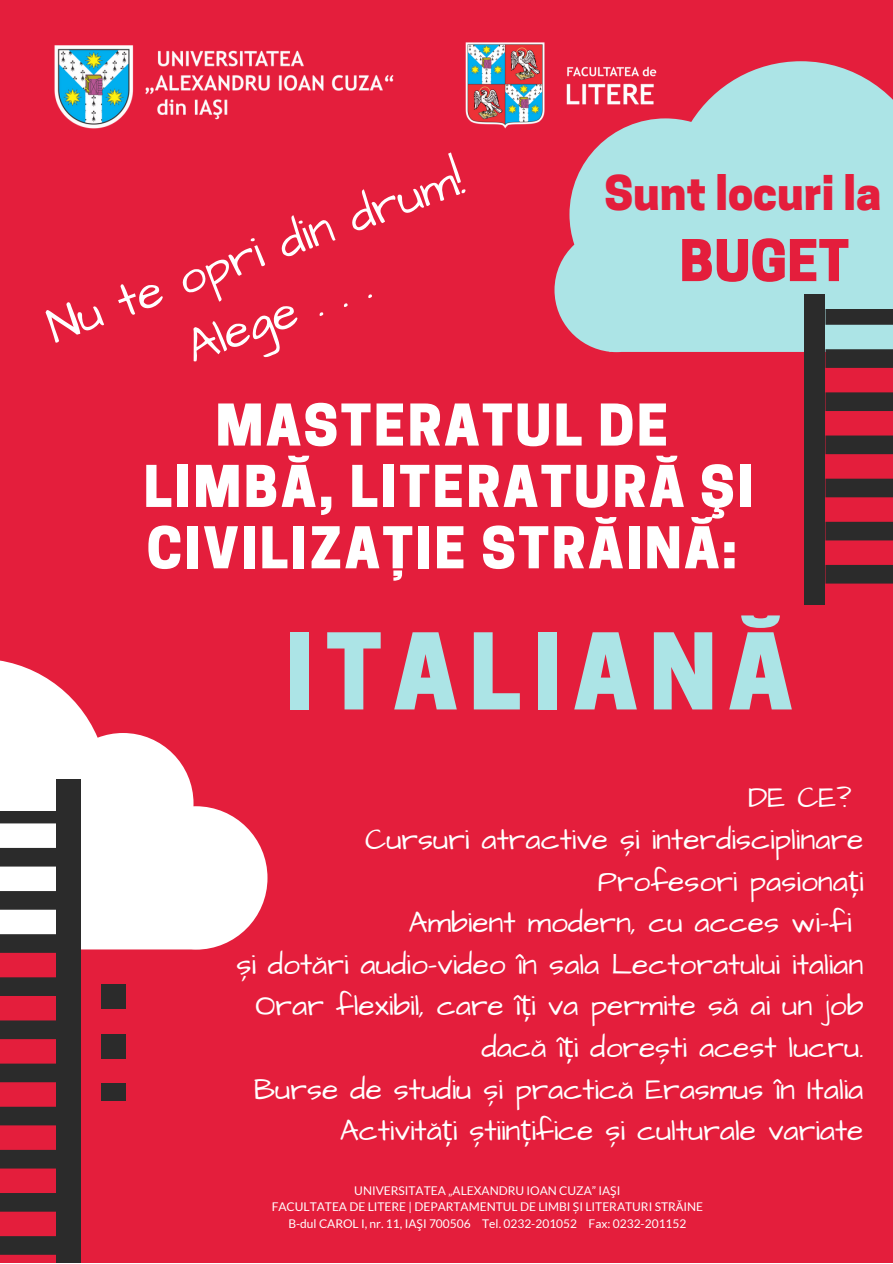
<style>
.page{position:relative;width:893px;height:1264px;background:#fff}
.page>*{position:absolute;margin:0;border:0;box-sizing:border-box;transform-origin:0 0}
.t1{font:800 98.85px "Cooper Hewitt";letter-spacing:.115em;color:#ace4e6}
.t2{font:800 54px/61.3px "Cooper Hewitt";letter-spacing:.045em;color:#fff}
.t3{font:800 54px "Cooper Hewitt";color:#e41e3c}
.t4{font:48px/66.4px "Architects Daughter";color:#fff;text-align:center}
.t5{font:800 45px "Cooper Hewitt";color:#e41e3c}
.t6{font:30px "Architects Daughter";color:#fff}
.t7{font:12px "Lato";color:#fff}
.s1{font-family:"Noto Sans"}
</style>
<div class="page">
<div style="left:0;top:0;width:892px;height:1262px;background:#e41e3c"></div>
<svg style="left:0;top:660px;width:267px;height:289px;fill:#fff"></svg>
<svg style="left:0;top:811px;width:56px;height:444px"></svg>
<div style="left:56px;top:779px;width:25px;height:483px;background:#2b2b2b"></div>
<div style="left:102px;top:984px;width:24px;height:25px;background:#2b2b2b"></div>
<div style="left:102px;top:1033px;width:24px;height:25px;background:#2b2b2b"></div>
<div style="left:102px;top:1083px;width:24px;height:17px;background:#2b2b2b"></div>
<div style="left:555px;top:61px;width:337px;height:291px;background:#ace4e6"></div>
<div style="left:804px;top:294px;width:20px;height:310px;background:#2b2b2b"></div>
<svg style="left:825px;top:309px;width:67px;height:275px"></svg>
<img style="left:54px;top:45px;width:340px;height:84px">
<img style="left:465px;top:42px;width:250px;height:131px">
<p class="t4" style="left:38px;top:298px;width:440px;rotate:-20deg">Nu te opri din drum!<br>Alege . . .</p>
<p class="t5" style="left:604px;top:176px;width:278px">Sunt locuri la</p>
<p class="t3" style="left:679px;top:240px;width:171px">BUGET</p>
<p class="t2" style="left:215px;top:401px;width:454px">MASTERATUL DE</p>
<p class="t2" style="left:143px;top:463px;width:611px">LIMBĂ, LITERATURĂ ŞI<br>CIVILIZAŢIE STRĂINĂ:</p>
<p class="t1" style="left:285px;top:635px;width:509px">ITALIANĂ</p>
<p class="t6" style="left:748px;top:777px;width:105px">DE CE?</p>
<p class="t6" style="left:365px;top:819px;width:500px">Cursuri atractive și interdisciplinare</p>
<p class="t6" style="left:598px;top:861px;width:267px">Profesori pasiona<span class="s1">ț</span>i</p>
<p class="t6" style="left:408px;top:902px;width:444px">Ambient modern, cu acces wi-fi</p>
<p class="t6" style="left:236px;top:944px;width:628px">și dotări audio-video în sala Lectoratului italian</p>
<p class="t6" style="left:255px;top:985px;width:609px">Orar flexibil, care î<span class="s1">ț</span>i va permite să ai un job</p>
<p class="t6" style="left:481px;top:1027px;width:383px">dacă î<span class="s1">ț</span>i dorești acest lucru.</p>
<p class="t6" style="left:254px;top:1069px;width:611px">Burse de studiu și practică Erasmus în Italia</p>
<p class="t6" style="left:339px;top:1110px;width:525px">Activită<span class="s1">ț</span>i știin<span class="s1">ț</span>ifice și culturale variate</p>
<p class="t7" style="left:354px;top:1182px;width:268px">UNIVERSITATEA „ALEXANDRU IOAN CUZA” IA<span class="s1">Ş</span>I</p>
<p class="t7" style="left:272px;top:1199px;width:433px">FACULTATEA DE LITERE | DEPARTAMENTUL DE LIMBI <span class="s1">Ș</span>I LITERATURI STR<span class="s1">Ă</span>INE</p>
<p class="t7" style="left:288px;top:1216px;width:399px">B-dul CAROL I, nr. 11, IA<span class="s1">Ş</span>I 700506 Tel. 0232-201052 Fax: 0232-201152</p>
</div>
